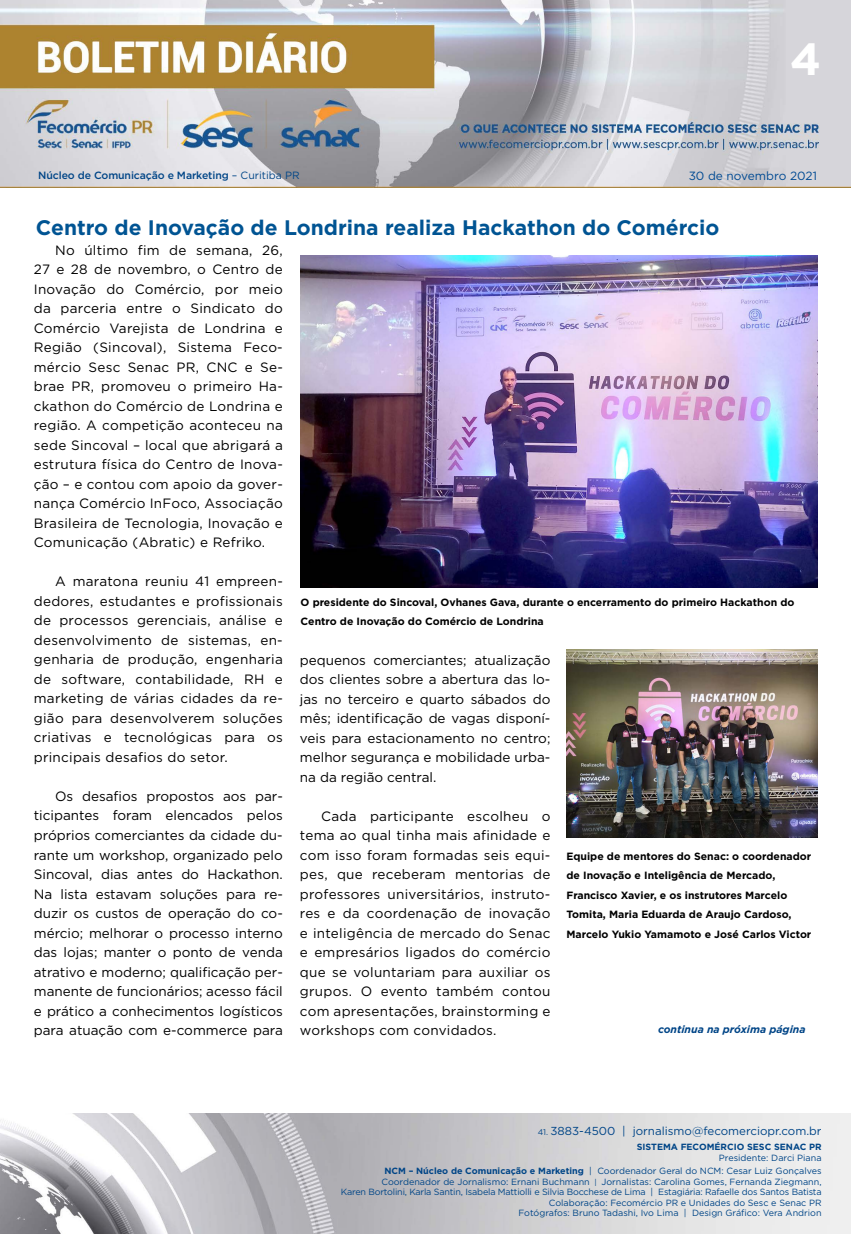
<style>
.page{position:relative;width:851px;height:1234px;background:#fff}
.page>*{position:absolute;margin:0;border:0;box-sizing:border-box;transform-origin:0 0}
.t1{font:700 45px "Gotham";color:#fff}
.t2{font:700 21px "Gotham";color:#005493}
.t3{font:13.5px/19.5px "Gotham";letter-spacing:.015em;color:#000;text-align:justify}
.t4{font:11.85px "Gotham";color:#004a93}
.t5{font:11.55px "Gotham";color:#004587}
.t6{font:700 10.5px/19.5px "Gotham";color:#000}
.t7{font:500 10.5px "Gotham";letter-spacing:-.01em;color:#004587}
.t8{font:italic 700 10.5px "Gotham";color:#004587}
.t9{font:9px/10.5px "Gotham";color:#004587;text-align:right}
.t10{font:700 9px "Gotham";color:#004587}
.s1{font-weight:400}
.s2{font-size:8.25px}
.s3{font-weight:700}
.s4{font-size:7.65px}
</style>
<div class="page">
<img style="left:0;top:0;width:850px;height:188px">
<img style="left:0;top:1113px;width:850px;height:120px">
<img style="left:300px;top:255px;width:517px;height:332px">
<img style="left:566px;top:649px;width:250px;height:188px">
<h1 class="t1" style="left:790px;top:29px;width:33px">4</h1>
<p class="t7" style="left:38px;top:168px;width:263px">Núcleo de Comunicação e Marketing <span class="s1">– Curitiba PR</span></p>
<p class="t4" style="left:688px;top:168px;width:130px">30 de novembro 2021</p>
<h2 class="t2" style="left:36px;top:214px;width:685px">Centro de Inovação de Londrina realiza Hackathon do Comércio</h2>
<p class="t3" style="left:34px;top:240px;width:250px;text-indent:21px">No último fim de semana, 26, 27 e 28 de novembro, o Centro de Inovação do Comércio, por meio da parceria entre o Sindicato do Comércio Varejista de Londrina e Região (Sincoval), Sistema Feco&shy;mércio Sesc Senac PR, CNC e Se&shy;brae PR, promoveu o primeiro Ha&shy;ckathon do Comércio de Londrina e região. A competição aconteceu na sede Sincoval – local que abrigará a estrutura física do Centro de Inova&shy;ção – e contou com apoio da gover&shy;nança Comércio InFoco, Associação Brasileira de Tecnologia, Inovação e Comunicação (Abratic) e Refriko.</p>
<p class="t3" style="left:34px;top:571px;width:250px;text-indent:21px">A maratona reuniu 41 empreen&shy;dedores, estudantes e profissionais de processos gerenciais, análise e desenvolvimento de sistemas, en&shy;genharia de produção, engenharia de software, contabilidade, RH e marketing de várias cidades da re&shy;gião para desenvolverem soluções criativas e tecnológicas para os principais desafios do setor.</p>
<p class="t3" style="left:34px;top:786px;width:250px;text-indent:21px">Os desafios propostos aos par&shy;ticipantes foram elencados pelos próprios comerciantes da cidade du&shy;rante um workshop, organizado pelo Sincoval, dias antes do Hackathon.<br>Na lista estavam soluções para re&shy;duzir os custos de operação do co&shy;mércio; melhorar o processo interno das lojas; manter o ponto de venda atrativo e moderno; qualificação per&shy;manente de funcionários; acesso fácil e prático a conhecimentos logísticos para atuação com e-commerce para</p>
<p class="t6" style="left:300px;top:592px;width:495px">O presidente do Sincoval, Ovhanes Gava, durante o encerramento do primeiro Hackathon do<br>Centro de Inovação do Comércio de Londrina</p>
<p class="t3" style="left:300px;top:649px;width:252px">pequenos comerciantes; atualização dos clientes sobre a abertura das lo&shy;jas no terceiro e quarto sábados do mês; identificação de vagas disponí&shy;veis para estacionamento no centro; melhor segurança e mobilidade urba&shy;na da região central.</p>
<p class="t3" style="left:300px;top:805px;width:252px;text-indent:21px">Cada participante escolheu o tema ao qual tinha mais afinidade e com isso foram formadas seis equi&shy;pes, que receberam mentorias de professores universitários, instruto&shy;res e da coordenação de inovação e inteligência de mercado do Senac e empresários ligados do comércio que se voluntariam para auxiliar os grupos. O evento também contou com apresentações, brainstorming e workshops com convidados.</p>
<p class="t6" style="left:566px;top:845px;width:246px">Equipe de mentores do Senac: o coordenador de Inovação e Inteligência de Mercado, Francisco Xavier, e os instrutores Marcelo Tomita, Maria Eduarda de Araujo Cardoso, Marcelo Yukio Yamamoto e José Carlos Victor</p>
<p class="t8" style="left:658px;top:1021px;width:149px">continua na próxima página</p>
<p class="t5" style="left:537px;top:1123px;width:285px"><span class="s2">41.</span> 3883-4500 | jornalismo@fecomerciopr.com.br</p>
<p class="t10" style="left:636px;top:1140px;width:186px">SISTEMA FECOMÉRCIO SESC SENAC PR</p>
<p class="t9" style="left:384px;top:1150px;width:438px;line-height:13.5px">Presidente: Darci Piana<br><span class="s3">NCM – Núcleo de Comunicação e Marketing</span> | Coordenador Geral do NCM: Cesar Luiz Gonçalves</p>
<p class="t9" style="left:341px;top:1175px;width:482px">Coordenador de Jornalismo: Ernani Buchmann <span class="s4">|</span> Jornalistas: Carolina Gomes, Fernanda Ziegmann,<br>Karen Bortolini, Karla Santin, Isabela Mattiolli e Silvia Bocchese de Lima | Estagiária: Rafaelle dos Santos Batista Colaboração: Fecomércio PR e Unidades do Sesc e Senac PR<br>Fotógrafos: Bruno Tadashi, Ivo Lima | Design Gráfico: Vera Andrion</p>
</div>
